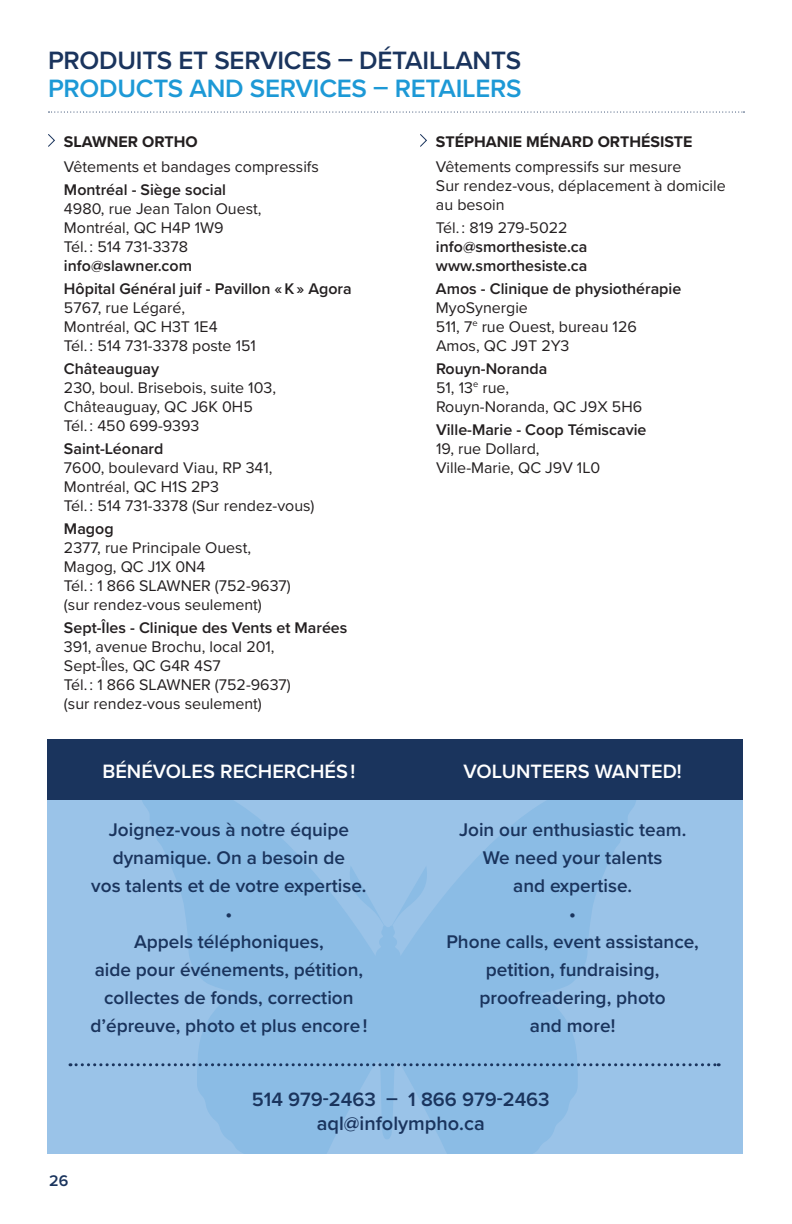
<style>
.page{position:relative;width:792px;height:1224px;background:#fff}
.page>*{position:absolute;margin:0;border:0;box-sizing:border-box;transform-origin:0 0}
.t1{font:600 26px "Proxima Nova";letter-spacing:-.01em;color:#1a345d}
.t2{font:600 26px "Proxima Nova";letter-spacing:-.01em;color:#1d99d6}
.t3{font:600 20px/24px "Proxima Nova";color:#1a345d;text-align:center}
.t4{font:600 20px "Proxima Nova";color:#fff}
.t5{font:600 19px/28px "Proxima Nova";color:#1a345d;text-align:center}
.t6{font:16px/19px "Proxima Nova";color:#231f20}
.t7{font:600 16px/23px "Proxima Nova";color:#231f20}
.t8{font:700 16px "Proxima Nova";color:#231f20}
.t9{font:600 16px "Proxima Nova";color:#1a345d}
.s1{font-weight:600}
</style>
<div class="page">
<svg style="left:48px;top:112px;width:697px;height:1px"></svg>
<svg style="left:48px;top:134px;width:7px;height:13px"></svg>
<svg style="left:420px;top:134px;width:7px;height:13px"></svg>
<div style="left:47px;top:774px;width:696px;height:380px;background:#9ac3e8"></div>
<svg style="left:142px;top:800px;width:494px;height:354px;fill:#8bbce5"></svg>
<div style="left:47px;top:739px;width:696px;height:61px;background:#1a345d"></div>
<svg style="left:70px;top:1063px;width:649px;height:3px"></svg>
<h1 class="t1" style="left:48px;top:40px;width:475px">PRODUITS ET SERVICES – DÉTAILLANTS</h1>
<h1 class="t2" style="left:48px;top:68px;width:475px">PRODUCTS AND SERVICES – RETAILERS</h1>
<p class="t8" style="left:64px;top:130px;width:135px">SLAWNER ORTHO</p>
<p class="t6" style="left:64px;top:156px;width:256px">Vêtements et bandages compressifs</p>
<p class="t7" style="left:64px;top:177px;width:164px">Montréal - Siège social</p>
<p class="t6" style="left:64px;top:198px;width:199px">4980, rue Jean Talon Ouest,<br>Montréal, QC H4P 1W9<br>Tél. : 514 731-3378</p>
<p class="t7" style="left:64px;top:253px;width:289px">info@slawner.com<br>Hôpital Général juif - Pavillon « K » Agora</p>
<p class="t6" style="left:64px;top:297px;width:194px">5767, rue Légaré,<br>Montréal, QC H3T 1E4<br>Tél. : 514 731-3378 poste 151</p>
<p class="t7" style="left:64px;top:356px;width:97px">Châteauguay</p>
<p class="t6" style="left:64px;top:377px;width:214px">230, boul. Brisebois, suite 103,<br>Châteauguay, QC J6K 0H5<br>Tél. : 450 699-9393</p>
<p class="t7" style="left:64px;top:436px;width:101px">Saint-Léonard</p>
<p class="t6" style="left:64px;top:457px;width:252px">7600, boulevard Viau, RP 341,<br>Montréal, QC H1S 2P3<br>Tél. : 514 731-3378 (Sur rendez-vous)</p>
<p class="t7" style="left:64px;top:516px;width:51px">Magog</p>
<p class="t6" style="left:64px;top:537px;width:228px">2377, rue Principale Ouest,<br>Magog, QC J1X 0N4<br>Tél. : 1 866 SLAWNER (752-9637) (sur rendez-vous seulement)</p>
<p class="t7" style="left:64px;top:615px;width:285px">Sept-Îles - Clinique des Vents et Marées</p>
<p class="t6" style="left:64px;top:636px;width:228px">391, avenue Brochu, local 201,<br>Sept-Îles, QC G4R 4S7<br>Tél. : 1 866 SLAWNER (752-9637) (sur rendez-vous seulement)</p>
<p class="t8" style="left:436px;top:130px;width:258px">STÉPHANIE MÉNARD ORTHÉSISTE</p>
<p class="t6" style="left:436px;top:156px;width:291px">Vêtements compressifs sur mesure<br>Sur rendez-vous, déplacement à domicile au besoin</p>
<p class="t6" style="left:436px;top:217px;width:133px">Tél. : 819 279-5022</p>
<p class="t7" style="left:436px;top:236px;width:153px;line-height:19px">info@smorthesiste.ca www.smorthesiste.ca</p>
<p class="t7" style="left:436px;top:276px;width:247px">Amos - Clinique de physiothérapie</p>
<p class="t6" style="left:436px;top:297px;width:202px">MyoSynergie<br>511, 7<sup>e</sup> rue Ouest, bureau 126<br>Amos, QC J9T 2Y3</p>
<p class="t6" style="left:436px;top:358px;width:208px"><span class="s1">Rouyn-Noranda<br></span>51, 13<sup>e</sup> rue,<br>Rouyn-Noranda, QC J9X 5H6</p>
<p class="t7" style="left:436px;top:417px;width:212px">Ville-Marie - Coop Témiscavie</p>
<p class="t6" style="left:436px;top:438px;width:166px">19, rue Dollard,<br>Ville-Marie, QC J9V 1L0</p>
<p class="t4" style="left:102px;top:756px;width:254px">BÉNÉVOLES RECHERCHÉS !</p>
<p class="t5" style="left:90px;top:815px;width:278px">Joignez-vous à notre équipe dynamique. On a besoin de<br>vos talents et de votre expertise. •<br>Appels téléphoniques,<br>aide pour événements, pétition, collectes de fonds, correction d’épreuve, photo et plus encore !</p>
<p class="t4" style="left:464px;top:756px;width:220px">VOLUNTEERS WANTED!</p>
<p class="t5" style="left:446px;top:815px;width:254px">Join our enthusiastic team.<br>We need your talents<br>and expertise.<br>•<br>Phone calls, event assistance, petition, fundraising, proofreadering, photo<br>and more!</p>
<p class="t9" style="left:49px;top:1169px;width:21px">26</p>
<p class="t3" style="left:252px;top:1087px;width:299px">514 979-2463 – 1 866 979-2463 aql@infolympho.ca</p>
</div>
